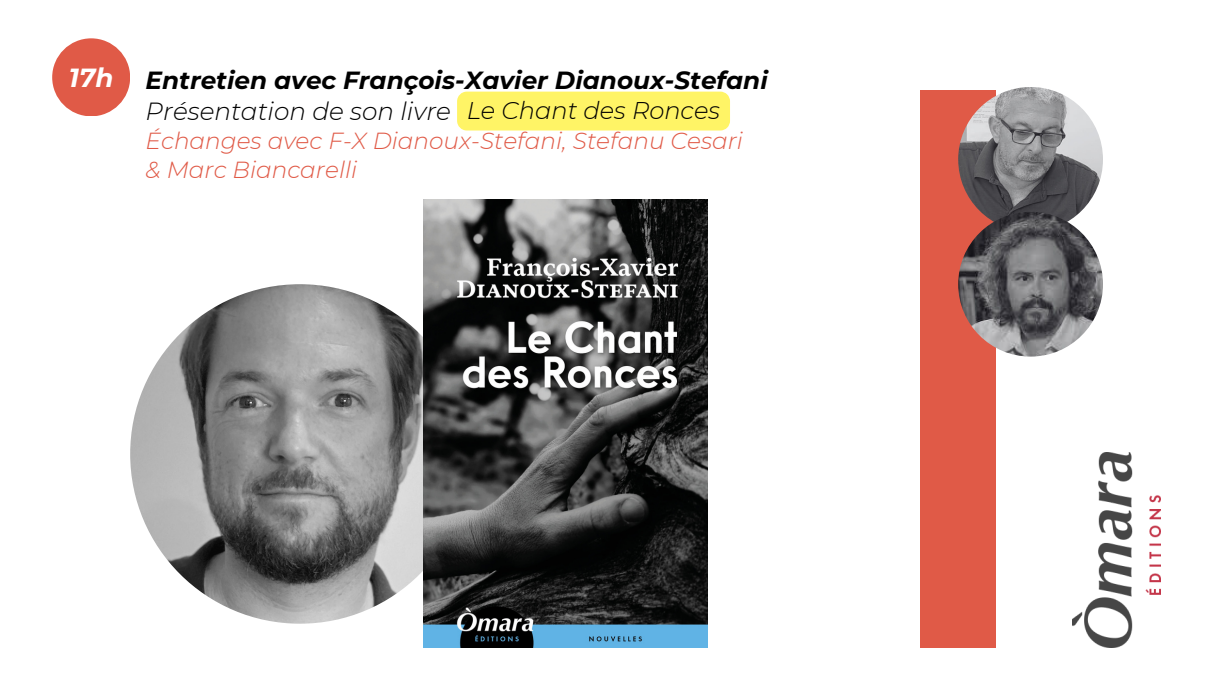
<style>
.page{position:relative;width:1230px;height:693px;background:#fff}
.page>*{position:absolute;margin:0;border:0;box-sizing:border-box;transform-origin:0 0}
.t1{font:italic 700 26.2px "Montserrat";color:#fff}
.t2{font:italic 700 24.8px "Montserrat";color:#000}
.t3{font:italic 300 24.8px "Montserrat";color:#000}
.t4{font:italic 300 24.2px "Montserrat";color:#000}
.t5{font:italic 300 23.2px "Montserrat";color:#e05a47}
</style>
<div class="page">
<div style="left:920px;top:90px;width:76px;height:557px;background:#e05a47"></div>
<div style="left:457px;top:92px;width:273px;height:39px;background:#fff466"></div>
<img style="left:130px;top:284px;width:340px;height:340px;border-radius:50%">
<img style="left:424px;top:199px;width:284px;height:448px">
<img style="left:1072px;top:452px;width:89px;height:195px">
<img style="left:958px;top:87px;width:145px;height:145px;border-radius:50%">
<img style="left:958px;top:212px;width:145px;height:145px;border-radius:50%">
<div style="left:52px;top:38px;width:78px;height:78px;background:#e05a47;border-radius:50%"></div>
<p class="t1" style="left:69px;top:62px;width:46px">17h</p>
<p class="t2" style="left:146px;top:65px;width:624px">Entretien avec François-Xavier Dianoux-Stefani</p>
<p class="t3" style="left:146px;top:96px;width:307px">Présentation de son livre</p>
<p class="t5" style="left:146px;top:127px;width:599px">Échanges avec F-X Dianoux-Stefani, Stefanu Cesari</p>
<p class="t5" style="left:146px;top:155px;width:213px">&amp; Marc Biancarelli</p>
<p class="t4" style="left:467px;top:96px;width:255px">Le Chant des Ronces</p>
</div>
